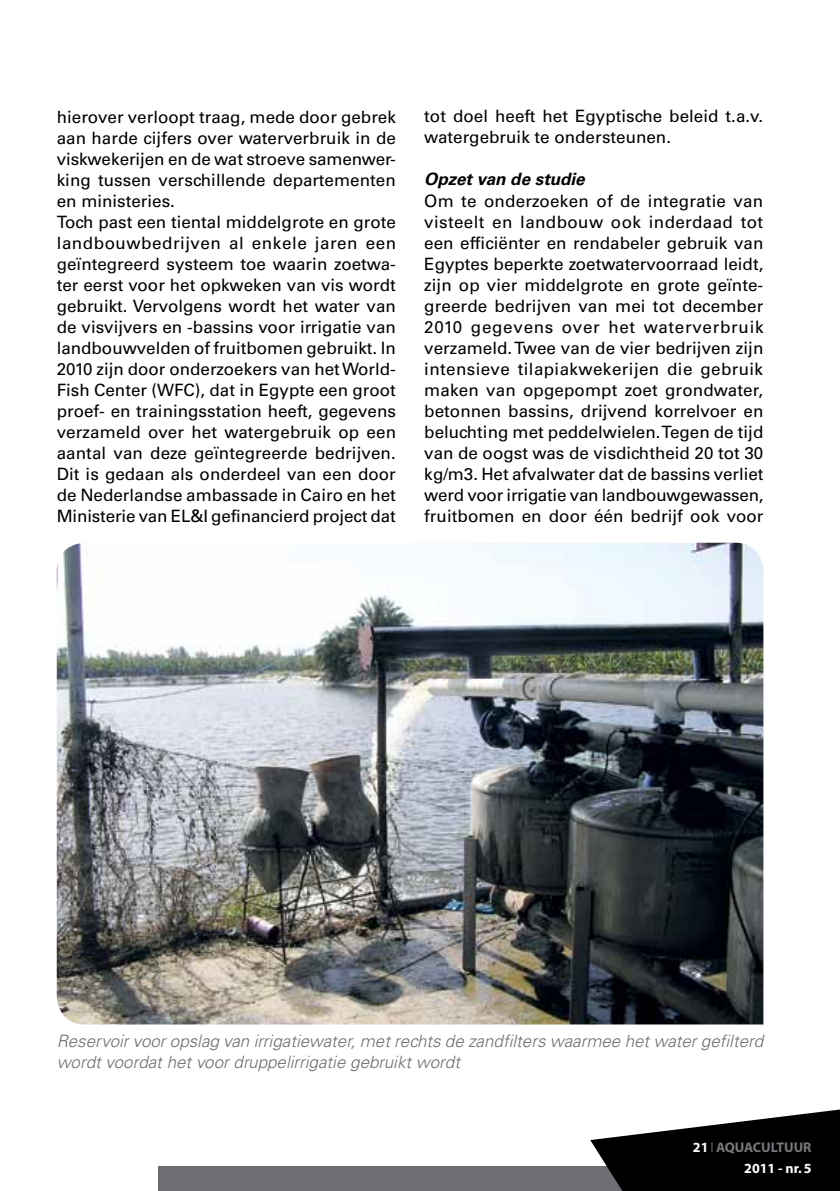
<style>
.page{position:relative;width:840px;height:1191px;background:#fff}
.page>*{position:absolute;margin:0;border:0;box-sizing:border-box;transform-origin:0 0}
.t1{font:17px/21px "Univers";color:#000}
.t2{font:italic 300 17px/21px "Univers";color:#6d6e71}
.t3{font:italic 700 17px "Univers";color:#000}
.t4{font:700 14px/21px "Myriad";color:#fff;text-align:right}
.s1{color:#77787b}
</style>
<div class="page">
<div style="left:159px;top:1166px;width:680px;height:25px;background:#6d6e71"></div>
<svg style="left:590px;top:1109px;width:249px;height:82px"></svg>
<div style="left:688px;top:1135px;width:139px;height:55px;background:#000"></div>
<img style="left:57px;top:543px;width:706px;height:481px">
<p class="t1" style="left:57px;top:106px;width:341px">hierover verloopt traag, mede door gebrek aan harde cijfers over waterverbruik in de viskwekerijen en de wat stroeve samenwer&shy;king tussen verschillende departementen en ministeries.<br>Toch past een tiental middelgrote en grote landbouwbedrijven al enkele jaren een geïntegreerd systeem toe waarin zoetwa&shy;ter eerst voor het opkweken van vis wordt gebruikt. Vervolgens wordt het water van de visvijvers en -bassins voor irrigatie van landbouwvelden of fruitbomen gebruikt. In 2010 zijn door onderzoekers van het World-Fish Center (WFC), dat in Egypte een groot proef- en trainingsstation heeft, gegevens verzameld over het watergebruik op een aantal van deze geïntegreerde bedrijven.<br>Dit is gedaan als onderdeel van een door de Nederlandse ambassade in Cairo en het Ministerie van EL&amp;I gefinancierd project dat</p>
<p class="t1" style="left:424px;top:106px;width:340px">tot doel heeft het Egyptische beleid t.a.v. watergebruik te ondersteunen.</p>
<p class="t3" style="left:424px;top:169px;width:162px">Opzet van de studie</p>
<p class="t1" style="left:424px;top:190px;width:340px;text-align:justify">Om te onderzoeken of de integratie van visteelt en landbouw ook inderdaad tot een efficiënter en rendabeler gebruik van Egyptes beperkte zoetwatervoorraad leidt, zijn op vier middelgrote en grote geïnte&shy;greerde bedrijven van mei tot december 2010 gegevens over het waterverbruik verzameld. Twee van de vier bedrijven zijn intensieve tilapiakwekerijen die gebruik maken van opgepompt zoet grondwater, betonnen bassins, drijvend korrelvoer en beluchting met peddelwielen. Tegen de tijd van de oogst was de visdichtheid 20 tot 30 kg/m3. Het afvalwater dat de bassins verliet werd voor irrigatie van landbouwgewassen, fruitbomen en door één bedrijf ook voor</p>
<p class="t2" style="left:57px;top:1030px;width:707px">Reservoir voor opslag van irrigatiewater, met rechts de zandfilters waarmee het water gefilterd wordt voordat het voor druppelirrigatie gebruikt wordt</p>
<p class="t4" style="left:692px;top:1137px;width:120px">21 <span class="s1">❘ AQUACULTUUR<br></span>2011 - NR. 5</p>
</div>
